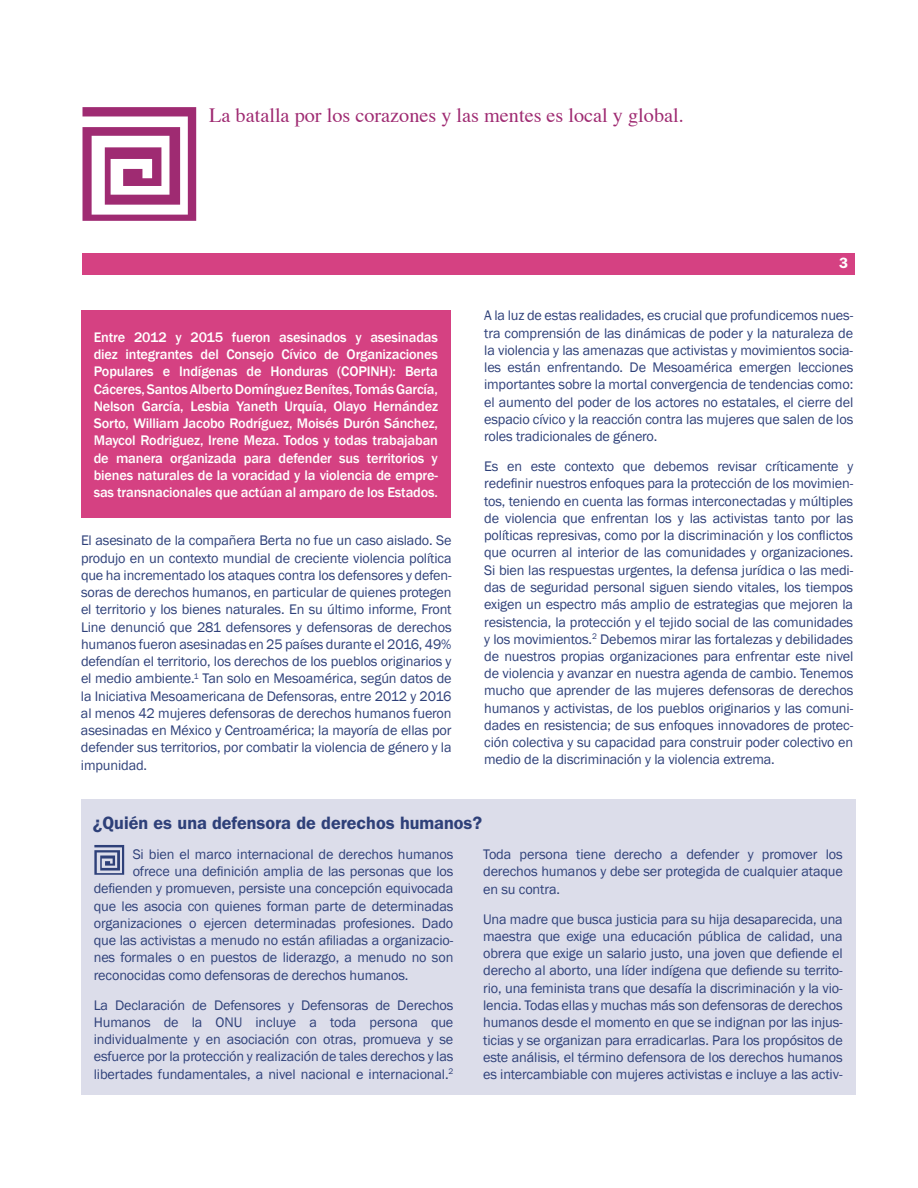
<style>
.page{position:relative;width:918px;height:1188px;background:#fff}
.page>*{position:absolute;margin:0;border:0;box-sizing:border-box;transform-origin:0 0}
.t1{font:20.25px "Times";color:#9f2b72}
.t2{font:600 18px "Franklin Gothic";color:#2e4079}
.t3{font:600 15px "Franklin Gothic";color:#fff}
.t4{font:14.25px/17.2px "Franklin Gothic";letter-spacing:-.01em;color:#2e4079;text-align:justify}
.t5{font:500 14.25px/17.2px "Franklin Gothic";letter-spacing:-.01em;color:#fff;text-align:justify}
</style>
<div class="page">
<div style="left:82px;top:253px;width:772px;height:21px;background:#d54182"></div>
<div style="left:81px;top:799px;width:775px;height:296px;background:#dcddea"></div>
<div style="left:81px;top:310px;width:370px;height:208px;background:#d54182"></div>
<svg style="left:82px;top:107px;width:114px;height:114px"></svg>
<svg style="left:94px;top:845px;width:30px;height:30px"></svg>
<h1 class="t1" style="left:209px;top:103px;width:476px">La batalla por los corazones y las mentes es local y global.</h1>
<p class="t3" style="left:839px;top:254px;width:10px">3</p>
<p class="t5" style="left:94px;top:329px;width:346px">Entre 2012 y 2015 fueron asesinados y asesinadas diez integrantes del Consejo Cívico de Organizaciones Populares e Indígenas de Honduras (COPINH): Berta Cáceres, Santos Alberto Domínguez Benítes, Tomás García, Nelson García, Lesbia Yaneth Urquía, Olayo Hernández Sorto, William Jacobo Rodríguez, Moisés Durón Sánchez, Maycol Rodriguez, Irene Meza. Todos y todas trabajaban de manera organizada para defender sus territorios y bienes naturales de la voracidad y la violencia de empre&shy;sas transnacionales que actúan al amparo de los Estados.</p>
<p class="t4" style="left:81px;top:532px;width:372px">El asesinato de la compañera Berta no fue un caso aislado. Se produjo en un contexto mundial de creciente violencia política que ha incrementado los ataques contra los defensores y defen&shy;soras de derechos humanos, en particular de quienes protegen el territorio y los bienes naturales. En su último informe, Front Line denunció que 281 defensores y defensoras de derechos humanos fueron asesinadas en 25 países durante el 2016, 49% defendían el territorio, los derechos de los pueblos originarios y el medio ambiente.<sup>1</sup> Tan solo en Mesoamérica, según datos de la Iniciativa Mesoamericana de Defensoras, entre 2012 y 2016 al menos 42 mujeres defensoras de derechos humanos fueron asesinadas en México y Centroamérica; la mayoría de ellas por defender sus territorios, por combatir la violencia de género y la impunidad.</p>
<p class="t4" style="left:484px;top:307px;width:371px">A la luz de estas realidades, es crucial que profundicemos nues&shy;tra comprensión de las dinámicas de poder y la naturaleza de la violencia y las amenazas que activistas y movimientos socia&shy;les están enfrentando. De Mesoamérica emergen lecciones importantes sobre la mortal convergencia de tendencias como: el aumento del poder de los actores no estatales, el cierre del espacio cívico y la reacción contra las mujeres que salen de los roles tradicionales de género.</p>
<p class="t4" style="left:484px;top:458px;width:371px">Es en este contexto que debemos revisar críticamente y redefinir nuestros enfoques para la protección de los movimien&shy;tos, teniendo en cuenta las formas interconectadas y múltiples de violencia que enfrentan los y las activistas tanto por las políticas represivas, como por la discriminación y los conflictos que ocurren al interior de las comunidades y organizaciones.<br>Si bien las respuestas urgentes, la defensa jurídica o las medi&shy;das de seguridad personal siguen siendo vitales, los tiempos exigen un espectro más amplio de estrategias que mejoren la resistencia, la protección y el tejido social de las comunidades y los movimientos.<sup>2</sup> Debemos mirar las fortalezas y debilidades de nuestros propias organizaciones para enfrentar este nivel de violencia y avanzar en nuestra agenda de cambio. Tenemos mucho que aprender de las mujeres defensoras de derechos humanos y activistas, de los pueblos originarios y las comuni&shy;dades en resistencia; de sus enfoques innovadores de protec&shy;ción colectiva y su capacidad para construir poder colectivo en medio de la discriminación y la violencia extrema.</p>
<p class="t2" style="left:93px;top:812px;width:391px">¿Quién es una defensora de derechos humanos?</p>
<p class="t4" style="left:133px;top:846px;width:322px">Si bien el marco internacional de derechos humanos</p>
<p class="t4" style="left:133px;top:863px;width:322px">ofrece una definición amplia de las personas que los</p>
<p class="t4" style="left:94px;top:880px;width:361px">defienden y promueven, persiste una concepción equivocada</p>
<p class="t4" style="left:94px;top:897px;width:361px">que les asocia con quienes forman parte de determinadas</p>
<p class="t4" style="left:94px;top:915px;width:361px">organizaciones o ejercen determinadas profesiones. Dado</p>
<p class="t4" style="left:94px;top:932px;width:361px">que las activistas a menudo no están afiliadas a organizacio-</p>
<p class="t4" style="left:94px;top:949px;width:361px">nes formales o en puestos de liderazgo, a menudo no son</p>
<p class="t4" style="left:94px;top:967px;width:316px">reconocidas como defensoras de derechos humanos.</p>
<p class="t4" style="left:94px;top:997px;width:361px">La Declaración de Defensores y Defensoras de Derechos Humanos de la ONU incluye a toda persona que individualmente y en asociación con otras, promueva y se esfuerce por la protección y realización de tales derechos y las libertades fundamentales, a nivel nacional e internacional.<sup>2</sup></p>
<p class="t4" style="left:483px;top:846px;width:361px">Toda persona tiene derecho a defender y promover los derechos humanos y debe ser protegida de cualquier ataque en su contra.</p>
<p class="t4" style="left:483px;top:911px;width:361px">Una madre que busca justicia para su hija desaparecida, una maestra que exige una educación pública de calidad, una obrera que exige un salario justo, una joven que defiende el derecho al aborto, una líder indígena que defiende su territo&shy;rio, una feminista trans que desafía la discriminación y la vio&shy;lencia. Todas ellas y muchas más son defensoras de derechos humanos desde el momento en que se indignan por las injus&shy;ticias y se organizan para erradicarlas. Para los propósitos de este análisis, el término defensora de los derechos humanos es intercambiable con mujeres activistas e incluye a las activ-</p>
</div>
